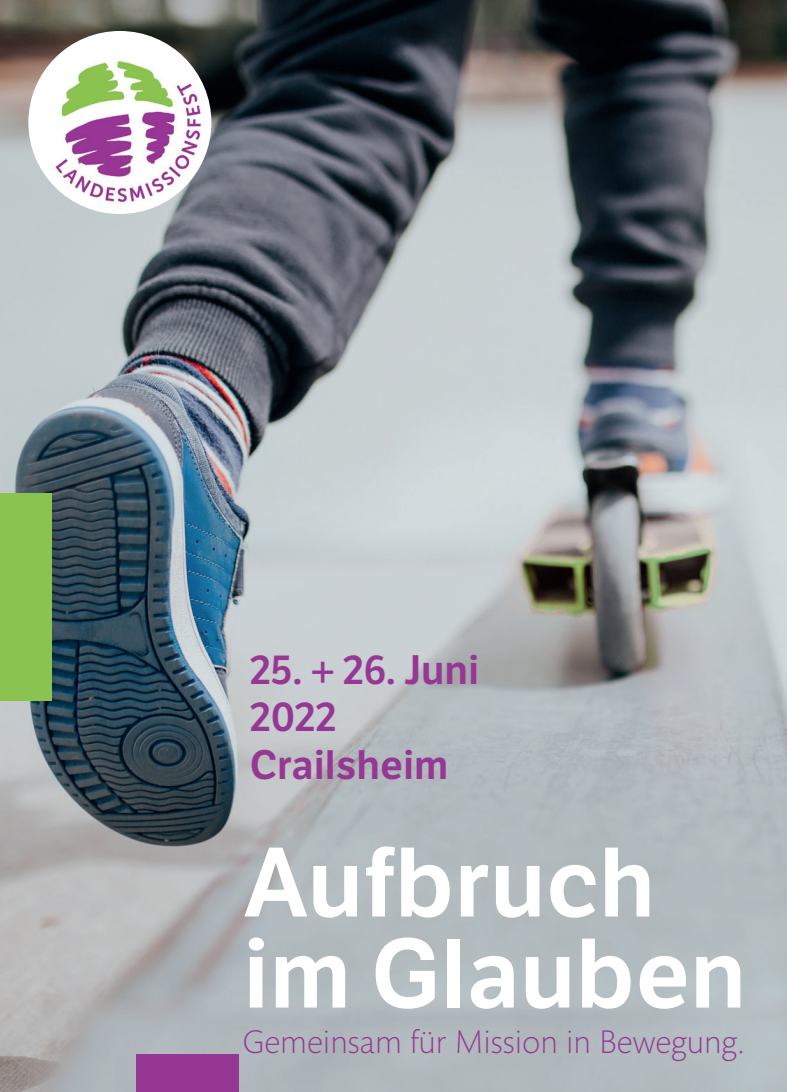
<style>
.page{position:relative;width:787px;height:1092px;background:#fff}
.page>*{position:absolute;margin:0;border:0;box-sizing:border-box;transform-origin:0 0}
.t1{font:95.5px/91px "LFT Etica SB";color:#fff}
.t2{font:40px/47.5px "LFT Etica SB";color:#973794}
.t3{font:300 33.25px "Mundo Sans Std";color:#973794}
</style>
<div class="page">
<img style="left:0;top:0;width:787px;height:1091px">
<div style="left:136px;top:1054px;width:103px;height:37px;background:#973794"></div>
<div style="left:0;top:493px;width:51px;height:208px;background:#8ac34f"></div>
<img style="left:28px;top:31px;width:183px;height:183px;border-radius:91px">
<p class="t2" style="left:250px;top:646px;width:231px">25. + 26. Juni<br>2022<br>Crailsheim</p>
<h1 class="t1" style="left:243px;top:838px;width:505px">Aufbruch im Glauben</h1>
<p class="t3" style="left:243px;top:1023px;width:503px">Gemeinsam für Mission in Bewegung.</p>
</div>
